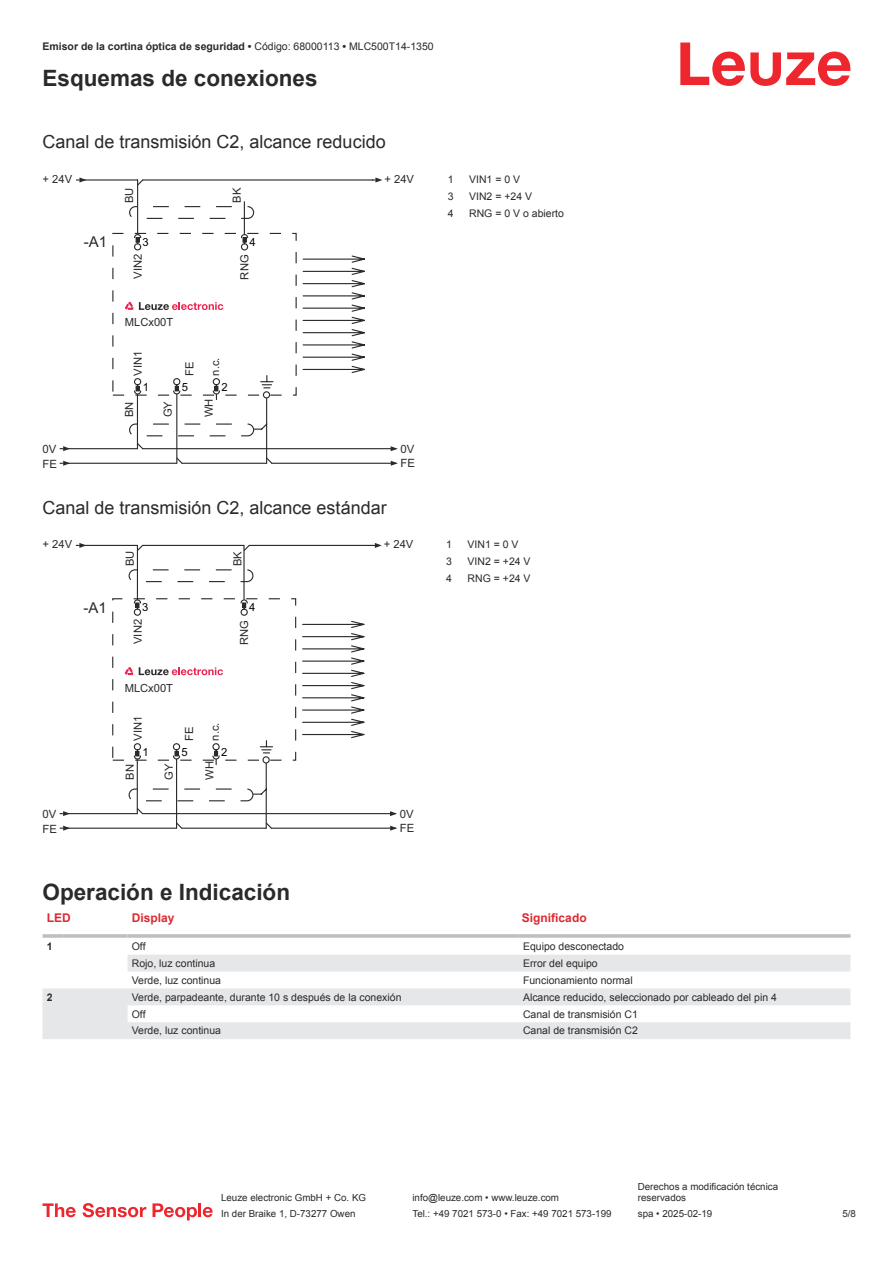
<style>
.page{position:relative;width:893px;height:1263px;background:#fff}
.page>*{position:absolute;margin:0;border:0;box-sizing:border-box;transform-origin:0 0}
.t1{font:700 22.5px "Arial";color:#2b292a}
.t2{font:18px "Arial";color:#2b292a}
.t3{font:15px "Arial";color:#2b292a}
.t4{font:700 12px "Arial";color:#db2a30}
.t5{font:11.4px "Arial";color:#2b292a}
.t6{font:11.25px "Arial";color:#2b292a}
.t7{font:11.25px "Arial";color:#040304}
.t8{font:10.5px "Arial";color:#2b292a}
.t9{font:700 10.5px "Arial";color:#2b292a}
.t10{font:9.75px/11.7px "Arial";color:#2b292a}
.s1{font-weight:400}
</style>
<div class="page">
<svg style="left:680px;top:43px;width:170px;height:43px"></svg>
<svg style="left:43px;top:955px;width:807px;height:84px;fill:#e6e7e9"></svg>
<hr style="left:43px;top:934px;width:21px;height:4px;background:#c7c9cb">
<hr style="left:64px;top:934px;width:64px;height:4px;background:#c8cacc">
<hr style="left:128px;top:934px;width:391px;height:4px;background:#c7c9cb">
<hr style="left:519px;top:934px;width:331px;height:4px;background:#bdbfc1">
<svg style="left:43px;top:1203px;width:33px;height:14px"></svg>
<svg style="left:83px;top:1203px;width:63px;height:14px"></svg>
<svg style="left:153px;top:1203px;width:44px;height:17px"></svg>
<hr style="left:198px;top:1203px;width:3px;height:14px;background:#ed272d">
<svg style="left:203px;top:1207px;width:10px;height:10px"></svg>
<svg style="left:302px;top:255px;width:63px;height:118px"></svg>
<hr style="left:143px;top:179px;width:230px;height:2px;background:#2b292a">
<svg style="left:372px;top:177px;width:10px;height:6px"></svg>
<hr style="left:272px;top:463px;width:124px;height:1px;background:#2b292a">
<hr style="left:143px;top:448px;width:253px;height:1px;background:#2b292a">
<svg style="left:391px;top:446px;width:7px;height:5px"></svg>
<svg style="left:391px;top:461px;width:7px;height:5px"></svg>
<svg style="left:59px;top:177px;width:215px;height:289px"></svg>
<svg style="left:302px;top:620px;width:63px;height:119px"></svg>
<hr style="left:249px;top:545px;width:123px;height:1px;background:#2b292a">
<svg style="left:372px;top:543px;width:10px;height:5px"></svg>
<hr style="left:271px;top:828px;width:124px;height:1px;background:#2b292a">
<hr style="left:143px;top:813px;width:252px;height:1px;background:#2b292a">
<svg style="left:390px;top:811px;width:7px;height:5px"></svg>
<svg style="left:390px;top:826px;width:7px;height:5px"></svg>
<svg style="left:59px;top:543px;width:215px;height:288px"></svg>
<p class="t9" style="left:43px;top:43px;width:393px">Emisor de la cortina óptica de seguridad • <span class="s1">Código: 68000113</span> • <span class="s1">MLC500T14-1350</span></p>
<h1 class="t1" style="left:43px;top:70px;width:277px">Esquemas de conexiones</h1>
<h2 class="t2" style="left:43px;top:135px;width:345px">Canal de transmisión C2, alcance reducido</h2>
<p class="t6" style="left:43px;top:175px;width:31px">+ 24V</p>
<p class="t6" style="left:384px;top:175px;width:31px">+ 24V</p>
<p class="t6" style="left:125px;top:203px;width:17px;rotate:-90deg">BU</p>
<p class="t6" style="left:232px;top:203px;width:16px;rotate:-90deg">BK</p>
<h3 class="t3" style="left:84px;top:236px;width:25px">-A1</h3>
<p class="t7" style="left:142px;top:237px;width:8px">3</p>
<p class="t7" style="left:249px;top:237px;width:8px">4</p>
<p class="t6" style="left:134px;top:279px;width:26px;rotate:-90deg">VIN2</p>
<p class="t6" style="left:240px;top:280px;width:26px;rotate:-90deg">RNG</p>
<p class="t6" style="left:125px;top:318px;width:50px">MLCx00T</p>
<p class="t6" style="left:134px;top:376px;width:26px;rotate:-90deg">VIN1</p>
<p class="t7" style="left:143px;top:383px;width:8px">1</p>
<p class="t6" style="left:185px;top:376px;width:16px;rotate:-90deg">FE</p>
<p class="t7" style="left:182px;top:383px;width:8px">5</p>
<p class="t6" style="left:211px;top:376px;width:20px;rotate:-90deg">n.c.</p>
<p class="t7" style="left:221px;top:383px;width:8px">2</p>
<p class="t6" style="left:125px;top:417px;width:17px;rotate:-90deg">BN</p>
<p class="t6" style="left:164px;top:417px;width:18px;rotate:-90deg">GY</p>
<p class="t6" style="left:204px;top:417px;width:20px;rotate:-90deg">WH</p>
<p class="t5" style="left:43px;top:445px;width:15px">0V</p>
<p class="t5" style="left:400px;top:444px;width:15px">0V</p>
<p class="t5" style="left:43px;top:459px;width:16px">FE</p>
<p class="t5" style="left:400px;top:459px;width:16px">FE</p>
<h2 class="t2" style="left:43px;top:500px;width:346px">Canal de transmisión C2, alcance estándar</h2>
<p class="t6" style="left:43px;top:540px;width:31px">+ 24V</p>
<p class="t6" style="left:384px;top:540px;width:31px">+ 24V</p>
<p class="t6" style="left:126px;top:566px;width:17px;rotate:-90deg">BU</p>
<p class="t6" style="left:233px;top:566px;width:16px;rotate:-90deg">BK</p>
<h3 class="t3" style="left:84px;top:602px;width:25px">-A1</h3>
<p class="t7" style="left:142px;top:603px;width:8px">3</p>
<p class="t7" style="left:249px;top:603px;width:8px">4</p>
<p class="t6" style="left:134px;top:644px;width:26px;rotate:-90deg">VIN2</p>
<p class="t6" style="left:240px;top:645px;width:26px;rotate:-90deg">RNG</p>
<p class="t6" style="left:125px;top:683px;width:50px">MLCx00T</p>
<p class="t6" style="left:133px;top:741px;width:26px;rotate:-90deg">VIN1</p>
<p class="t7" style="left:142px;top:748px;width:8px">1</p>
<p class="t6" style="left:185px;top:741px;width:16px;rotate:-90deg">FE</p>
<p class="t7" style="left:182px;top:748px;width:8px">5</p>
<p class="t6" style="left:211px;top:741px;width:20px;rotate:-90deg">n.c.</p>
<p class="t7" style="left:221px;top:748px;width:8px">2</p>
<p class="t6" style="left:126px;top:780px;width:17px;rotate:-90deg">BN</p>
<p class="t6" style="left:165px;top:780px;width:18px;rotate:-90deg">GY</p>
<p class="t6" style="left:205px;top:780px;width:20px;rotate:-90deg">WH</p>
<p class="t5" style="left:43px;top:810px;width:15px">0V</p>
<p class="t5" style="left:400px;top:809px;width:15px">0V</p>
<p class="t5" style="left:43px;top:824px;width:16px">FE</p>
<p class="t5" style="left:400px;top:824px;width:16px">FE</p>
<p class="t8" style="left:448px;top:175px;width:7px">1</p>
<p class="t8" style="left:469px;top:175px;width:53px">VIN1 = 0 V</p>
<p class="t8" style="left:448px;top:192px;width:7px">3</p>
<p class="t8" style="left:469px;top:192px;width:65px">VIN2 = +24 V</p>
<p class="t8" style="left:448px;top:209px;width:7px">4</p>
<p class="t8" style="left:469px;top:209px;width:96px">RNG = 0 V o abierto</p>
<p class="t8" style="left:446px;top:541px;width:7px">1</p>
<p class="t8" style="left:468px;top:541px;width:53px">VIN1 = 0 V</p>
<p class="t8" style="left:446px;top:558px;width:7px">3</p>
<p class="t8" style="left:468px;top:558px;width:65px">VIN2 = +24 V</p>
<p class="t8" style="left:446px;top:575px;width:7px">4</p>
<p class="t8" style="left:468px;top:575px;width:65px">RNG = +24 V</p>
<h1 class="t1" style="left:43px;top:884px;width:249px">Operación e Indicación</h1>
<p class="t4" style="left:47px;top:913px;width:25px">LED</p>
<p class="t4" style="left:132px;top:913px;width:44px">Display</p>
<p class="t4" style="left:522px;top:913px;width:66px">Significado</p>
<p class="t9" style="left:47px;top:942px;width:7px">1</p>
<p class="t8" style="left:132px;top:942px;width:15px">Off</p>
<p class="t8" style="left:523px;top:942px;width:102px">Equipo desconectado</p>
<p class="t8" style="left:132px;top:959px;width:85px">Rojo, luz continua</p>
<p class="t8" style="left:523px;top:959px;width:76px">Error del equipo</p>
<p class="t8" style="left:132px;top:976px;width:91px">Verde, luz continua</p>
<p class="t8" style="left:523px;top:976px;width:111px">Funcionamiento normal</p>
<p class="t9" style="left:47px;top:993px;width:7px">2</p>
<p class="t8" style="left:132px;top:993px;width:271px">Verde, parpadeante, durante 10 s después de la conexión</p>
<p class="t8" style="left:523px;top:993px;width:255px">Alcance reducido, seleccionado por cableado del pin 4</p>
<p class="t8" style="left:132px;top:1010px;width:15px">Off</p>
<p class="t8" style="left:523px;top:1010px;width:116px">Canal de transmisión C1</p>
<p class="t8" style="left:132px;top:1027px;width:91px">Verde, luz continua</p>
<p class="t8" style="left:523px;top:1027px;width:116px">Canal de transmisión C2</p>
<p class="t10" style="left:221px;top:1193px;width:146px">Leuze electronic GmbH + Co. KG</p>
<p class="t10" style="left:412px;top:1193px;width:148px">info@leuze.com • www.leuze.com</p>
<p class="t10" style="left:638px;top:1181px;width:142px">Derechos a modificación técnica reservados</p>
<p class="t10" style="left:221px;top:1209px;width:136px">In der Braike 1, D-73277 Owen</p>
<p class="t10" style="left:412px;top:1209px;width:201px">Tel.: +49 7021 573-0 • Fax: +49 7021 573-199</p>
<p class="t10" style="left:638px;top:1209px;width:76px">spa • 2025-02-19</p>
<p class="t10" style="left:842px;top:1209px;width:15px">5 /8</p>
</div>
